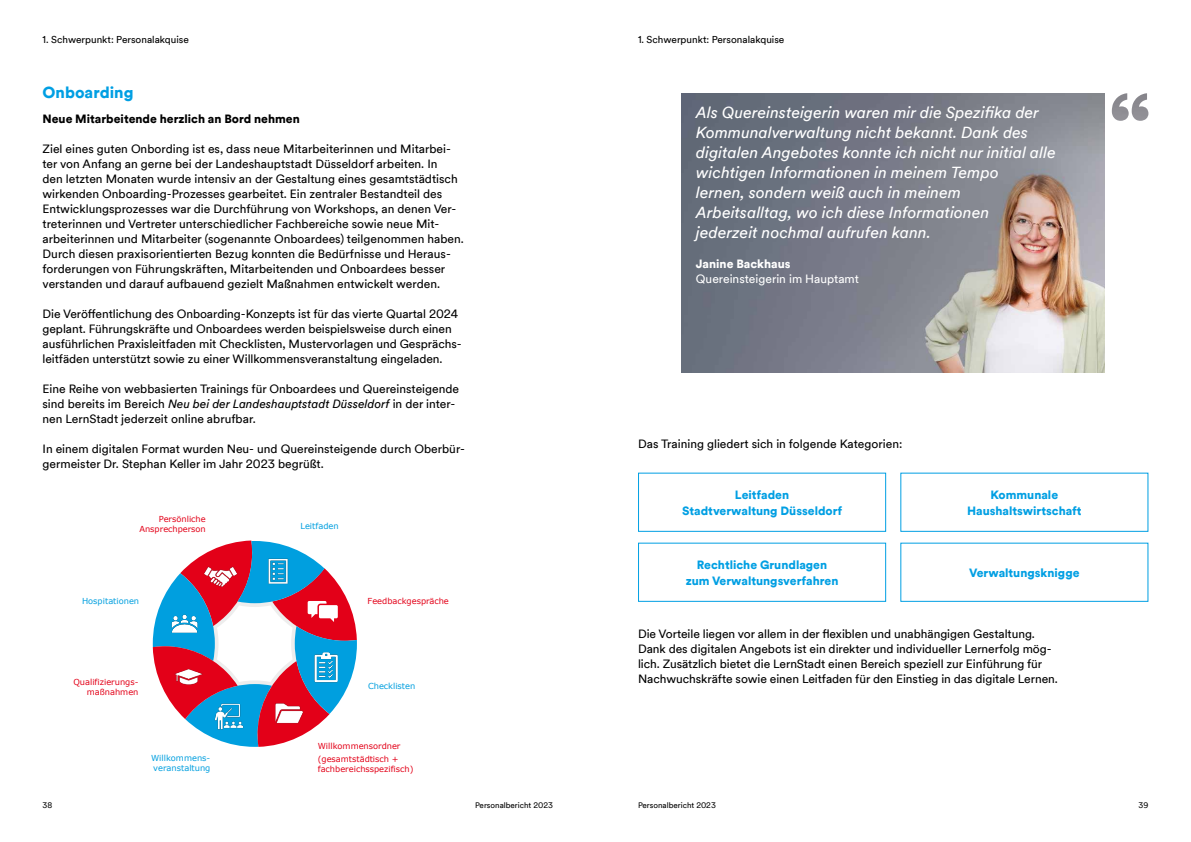
<style>
.page{position:relative;width:1191px;height:842px;background:#fff}
.page>*{position:absolute;margin:0;border:0;box-sizing:border-box;transform-origin:0 0}
.t1{font:italic 16px/20px "Duesseldorf Circular TT";color:#fff}
.t2{font:900 16px "Duesseldorf Circular TT";color:#009fe3}
.t3{font:12px/15px "Duesseldorf Circular TT";color:#000}
.t4{font:900 12px/16.1px "Duesseldorf Circular TT";color:#009fe3;text-align:center}
.t5{font:900 12px "Duesseldorf Circular TT";color:#000}
.t6{font:12px "Duesseldorf Circular TT";color:#fff}
.t7{font:900 12px "Duesseldorf Circular TT";color:#fff}
.t8{font:10px "Duesseldorf Circular TT";color:#000}
.t9{font:8.3px/9.9px "Verdana";color:#e30018;text-align:right}
.t10{font:8.3px/9.9px "Verdana";color:#009fdf}
.t11{font:8px "Duesseldorf Circular TT";color:#000}
.s1{font-style:italic}
</style>
<div class="page">
<img style="left:1111px;top:93px;width:37px;height:28px">
<div style="left:638px;top:473px;width:248px;height:59px;border:1px solid #009fe3"></div>
<div style="left:638px;top:543px;width:248px;height:59px;border:1px solid #009fe3"></div>
<div style="left:900px;top:473px;width:248px;height:59px;border:1px solid #009fe3"></div>
<div style="left:900px;top:543px;width:248px;height:59px;border:1px solid #009fe3"></div>
<svg style="left:153px;top:540px;width:204px;height:207px"></svg>
<div style="left:235px;top:696px;width:8px;height:7px;background:#009fdf;border-radius:50%"></div>
<div style="left:234px;top:696px;width:9px;height:7px;border:1px solid #009fdf;border-radius:50%"></div>
<img style="left:170px;top:609px;width:29px;height:29px">
<img style="left:681px;top:93px;width:423px;height:280px">
<p class="t8" style="left:43px;top:32px;width:148px">1. Schwerpunkt: Personalakquise</p>
<p class="t8" style="left:638px;top:32px;width:148px">1. Schwerpunkt: Personalakquise</p>
<h1 class="t2" style="left:43px;top:81px;width:92px">Onboarding</h1>
<p class="t5" style="left:43px;top:110px;width:259px">Neue Mitarbeitende herzlich an Bord nehmen</p>
<p class="t3" style="left:43px;top:140px;width:423px">Ziel eines guten Onbording ist es, dass neue Mitarbeiterinnen und Mitarbei&shy;ter von Anfang an gerne bei der Landeshauptstadt Düsseldorf arbeiten. In<br>den letzten Monaten wurde intensiv an der Gestaltung eines gesamtstädtisch wirkenden Onboarding-Prozesses gearbeitet. Ein zentraler Bestandteil des Entwicklungsprozesses war die Durchführung von Workshops, an denen Ver&shy;treterinnen und Vertreter unterschiedlicher Fachbereiche sowie neue Mit&shy;arbeiterinnen und Mitarbeiter (sogenannte Onboardees) teilgenommen haben.<br>Durch diesen praxisorientierten Bezug konnten die Bedürfnisse und Heraus&shy;forderungen von Führungskräften, Mitarbeitenden und Onboardees besser verstanden und darauf aufbauend gezielt Maßnahmen entwickelt werden.</p>
<p class="t3" style="left:43px;top:305px;width:421px">Die Veröffentlichung des Onboarding-Konzepts ist für das vierte Quartal 2024 geplant. Führungskräfte und Onboardees werden beispielsweise durch einen ausführlichen Praxisleitfaden mit Checklisten, Mustervorlagen und Gesprächs&shy;leitfäden unterstützt sowie zu einer Willkommensveranstaltung eingeladen.</p>
<p class="t3" style="left:43px;top:380px;width:418px">Eine Reihe von webbasierten Trainings für Onboardees und Quereinsteigende sind bereits im Bereich <span class="s1">Neu bei der Landeshauptstadt Düsseldorf</span> in der inter&shy;nen LernStadt jederzeit online abrufbar.</p>
<p class="t3" style="left:43px;top:440px;width:424px">In einem digitalen Format wurden Neu- und Quereinsteigende durch Oberbür&shy;germeister Dr. Stephan Keller im Jahr 2023 begrüßt.</p>
<p class="t9" style="left:139px;top:514px;width:68px">Persönliche<br>Ansprechperson</p>
<p class="t10" style="left:82px;top:596px;width:59px">Hospitationen</p>
<p class="t9" style="left:73px;top:677px;width:67px">Qualifizierungs&shy;maßnahmen</p>
<p class="t10" style="left:151px;top:753px;width:61px">Willkommens&shy;veranstaltung</p>
<p class="t10" style="left:300px;top:521px;width:40px">Leitfaden</p>
<p class="t9" style="left:367px;top:596px;width:83px">Feedbackgespräche</p>
<p class="t10" style="left:368px;top:681px;width:49px">Checklisten</p>
<p class="t9" style="left:318px;top:740px;width:84px;line-height:12.2px;text-align:left">Willkommensordner (gesamtstädtisch +</p>
<p class="t9" style="left:318px;top:763px;width:97px">fachbereichsspezifisch)</p>
<p class="t1" style="left:696px;top:101px;width:361px">Als Quereinsteigerin waren mir die Spezifika der Kommunalverwaltung nicht bekannt. Dank des digitalen Angebotes konnte ich nicht nur initial alle wichtigen Informationen in meinem Tempo<br>lernen, sondern weiß auch in meinem Arbeitsalltag, wo ich diese Infor mationen<br>jederzeit nochmal aufrufen kann.</p>
<p class="t7" style="left:696px;top:255px;width:96px">Janine Backhaus</p>
<p class="t6" style="left:696px;top:270px;width:164px">Quereinsteigerin im Hauptamt</p>
<p class="t3" style="left:638px;top:435px;width:266px">Das Training gliedert sich in folgende Kategorien:</p>
<p class="t4" style="left:682px;top:486px;width:162px">Leitfaden<br>Stadtverwaltung Düsseldorf</p>
<p class="t4" style="left:685px;top:556px;width:154px">Rechtliche Grundlagen zum Verwaltungsverfahren</p>
<p class="t4" style="left:967px;top:486px;width:116px">Kommunale<br>Haushaltswirtschaft</p>
<p class="t4" style="left:969px;top:564px;width:112px">Verwaltungsknigge</p>
<p class="t3" style="left:638px;top:625px;width:421px">Die Vorteile liegen vor allem in der flexiblen und unabhängigen Gestaltung.<br>Dank des digitalen Angebots ist ein direkter und individueller Lernerfolg mög&shy;lich. Zusätzlich bietet die LernStadt einen Bereich speziell zur Einführung für Nachwuchskräfte sowie einen Leitfaden für den Einstieg in das digitale Lernen.</p>
<p class="t11" style="left:43px;top:799px;width:11px">38</p>
<p class="t11" style="left:475px;top:799px;width:79px">Personalbericht 2023</p>
<p class="t11" style="left:638px;top:799px;width:79px">Personalbericht 2023</p>
<p class="t11" style="left:1138px;top:799px;width:11px">39</p>
</div>
